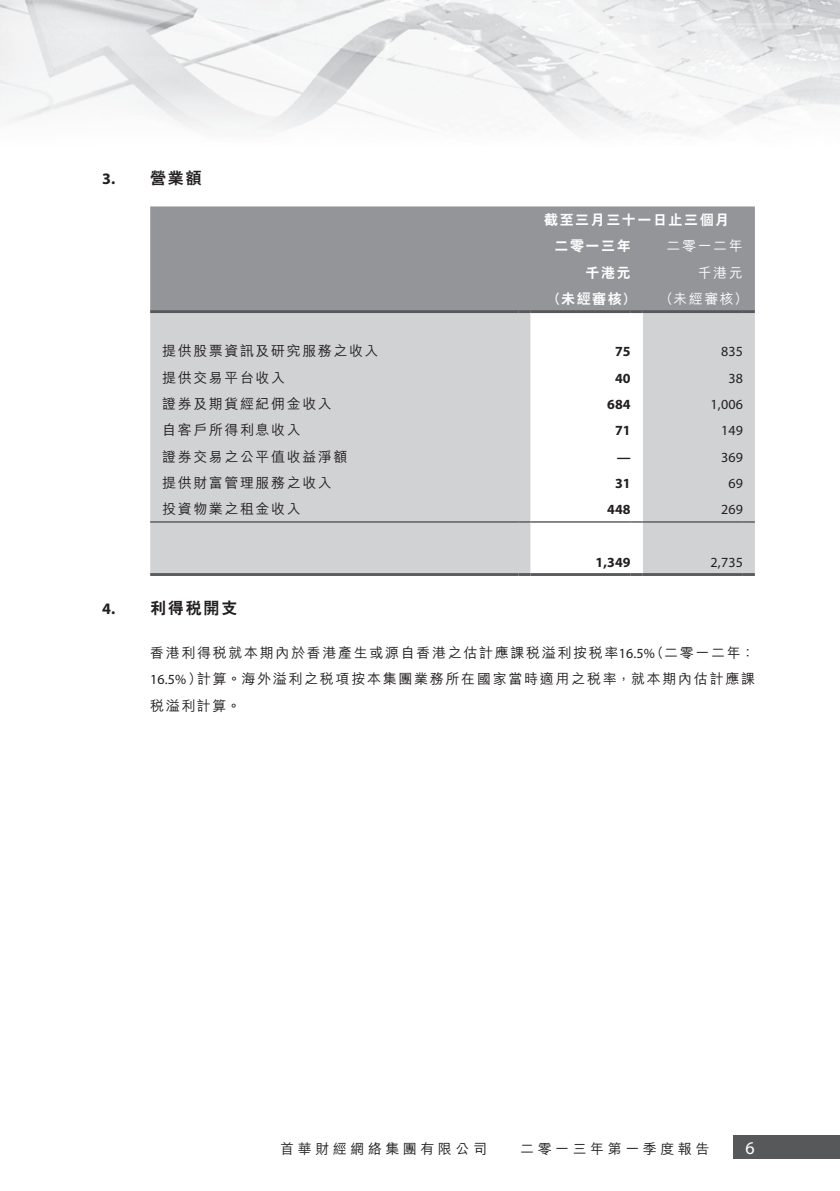
<style>
.page{position:relative;width:840px;height:1191px;background:#fff}
.page>*{position:absolute;margin:0;border:0;box-sizing:border-box;transform-origin:0 0}
.t1{font:18px "Myriad Pro";color:#fff}
._17_H1__Note{font:800 16px "C Hei 2 HK";letter-spacing:.11em;color:#231f20}
._17_H1__Note-2{font:700 16px "Myriad Pro";color:#231f20}
._26___P2__Note{font:500 14px/26px "M Hei HK";letter-spacing:.12em;color:#231f20}
._29_Table_Stub__Note{font:500 14px "M Hei HK";letter-spacing:.11em;color:#231f20}
._02_Note_Text{font:800 14px "C Hei 2 HK";letter-spacing:.11em;color:#fff}
._02_Note_Text-2{font:14px "Myriad Pro";letter-spacing:.01em;color:#231f20}
._26___P2__Note-2{font:500 14px "M Hei HK";letter-spacing:.25em;color:#231f20}
._02_Note_Text-3{font:700 14px "Myriad Pro";letter-spacing:.01em;color:#231f20}
._02_Note_Text-4{font:500 14px "M Hei HK";letter-spacing:.11em;color:#fff}
.s1{font-family:"Myriad Pro";font-weight:400}
</style>
<div class="page">
<div style="left:733px;top:1135px;width:106px;height:24px;background:#57585a"></div>
<img style="left:0;top:0;width:839px;height:135px">
<div style="left:150px;top:206px;width:604px;height:104px;background:#939598"></div>
<div style="left:150px;top:313px;width:604px;height:260px;background:#d1d2d4"></div>
<hr style="left:150px;top:310px;width:368px;height:3px;background:#57585a">
<hr style="left:642px;top:310px;width:100px;height:3px;background:#57585a">
<svg style="left:742px;top:310px;width:12px;height:3px"></svg>
<hr style="left:150px;top:521px;width:368px;height:1px;background:#57585a">
<hr style="left:642px;top:521px;width:100px;height:1px;background:#57585a">
<svg style="left:742px;top:521px;width:12px;height:1px"></svg>
<hr style="left:150px;top:573px;width:368px;height:3px;background:#57585a">
<svg style="left:518px;top:310px;width:124px;height:266px"></svg>
<hr style="left:642px;top:573px;width:100px;height:3px;background:#57585a">
<svg style="left:742px;top:573px;width:12px;height:3px"></svg>
<p class="_17_H1__Note-2" style="left:102px;top:169px;width:15px">3.</p>
<p class="_17_H1__Note-2" style="left:102px;top:598px;width:15px">4.</p>
<p class="_17_H1__Note" style="left:150px;top:168px;width:53px">營業額</p>
<p class="_02_Note_Text" style="left:544px;top:210px;width:186px">截至三月三十一日止三個月</p>
<p class="_02_Note_Text-4" style="left:666px;top:236px;width:78px">二零一二年</p>
<p class="_02_Note_Text" style="left:554px;top:237px;width:78px">二零一三年</p>
<p class="_02_Note_Text" style="left:585px;top:263px;width:47px">千港元</p>
<p class="_02_Note_Text-4" style="left:697px;top:262px;width:47px">千港元</p>
<p class="_02_Note_Text" style="left:546px;top:289px;width:90px">（未經審核）</p>
<p class="_02_Note_Text-4" style="left:658px;top:288px;width:90px">（未經審核(</p>
<p class="_29_Table_Stub__Note" style="left:162px;top:341px;width:218px">提供股票資訊及研究服務之收入</p>
<p class="_02_Note_Text-3" style="left:614px;top:342px;width:17px">75</p>
<p class="_02_Note_Text-2" style="left:720px;top:343px;width:23px">835</p>
<p class="_29_Table_Stub__Note" style="left:162px;top:367px;width:124px">提供交易平台收入</p>
<p class="_02_Note_Text-3" style="left:614px;top:369px;width:17px">40</p>
<p class="_02_Note_Text-2" style="left:728px;top:369px;width:16px">38</p>
<p class="_29_Table_Stub__Note" style="left:162px;top:394px;width:171px">證券及期貨經紀佣金收入</p>
<p class="_02_Note_Text-3" style="left:606px;top:395px;width:25px">684</p>
<p class="_02_Note_Text-2" style="left:710px;top:396px;width:34px">1,006</p>
<p class="_29_Table_Stub__Note" style="left:162px;top:420px;width:140px">自客戶所得利息收入</p>
<p class="_02_Note_Text-3" style="left:614px;top:421px;width:17px">71</p>
<p class="_02_Note_Text-2" style="left:720px;top:422px;width:23px">149</p>
<p class="_29_Table_Stub__Note" style="left:162px;top:446px;width:187px">證券交易之公平值收益淨額</p>
<p class="_02_Note_Text-3" style="left:616px;top:448px;width:15px">—</p>
<p class="_02_Note_Text-2" style="left:720px;top:448px;width:23px">369</p>
<p class="_29_Table_Stub__Note" style="left:162px;top:472px;width:171px">提供財富管理服務之收入</p>
<p class="_02_Note_Text-3" style="left:614px;top:474px;width:17px">31</p>
<p class="_02_Note_Text-2" style="left:728px;top:474px;width:16px">69</p>
<p class="_29_Table_Stub__Note" style="left:162px;top:499px;width:140px">投資物業之租金收入</p>
<p class="_02_Note_Text-3" style="left:606px;top:500px;width:25px">448</p>
<p class="_02_Note_Text-2" style="left:720px;top:501px;width:23px">269</p>
<p class="_02_Note_Text-3" style="left:595px;top:553px;width:37px">1,349</p>
<p class="_02_Note_Text-2" style="left:710px;top:553px;width:34px">2,735</p>
<p class="_17_H1__Note" style="left:150px;top:597px;width:89px">利得稅開支</p>
<p class="_26___P2__Note" style="left:197px;top:639px;width:559px;text-indent:-47px">香港利得稅就本期內於香港產生或源自香港之估計應課稅溢利按稅率<span class="s1">16.5%<br></span>計算。海外溢利之稅項按本集團業務所在國家當時適用之稅率，就本期內估計應課</p>
<p class="_26___P2__Note" style="left:649px;top:639px;width:106px">（二零一二年：</p>
<p class="_26___P2__Note" style="left:150px;top:665px;width:92px"><span class="s1">16.5%</span>）<br>稅溢利計算。</p>
<p class="_26___P2__Note-2" style="left:280px;top:1139px;width:208px">首華財經網絡集團有限公司</p>
<p class="_26___P2__Note-2" style="left:520px;top:1139px;width:190px">二零一三年第一季度報告</p>
<p class="t1" style="left:745px;top:1136px;width:11px">6</p>
</div>
